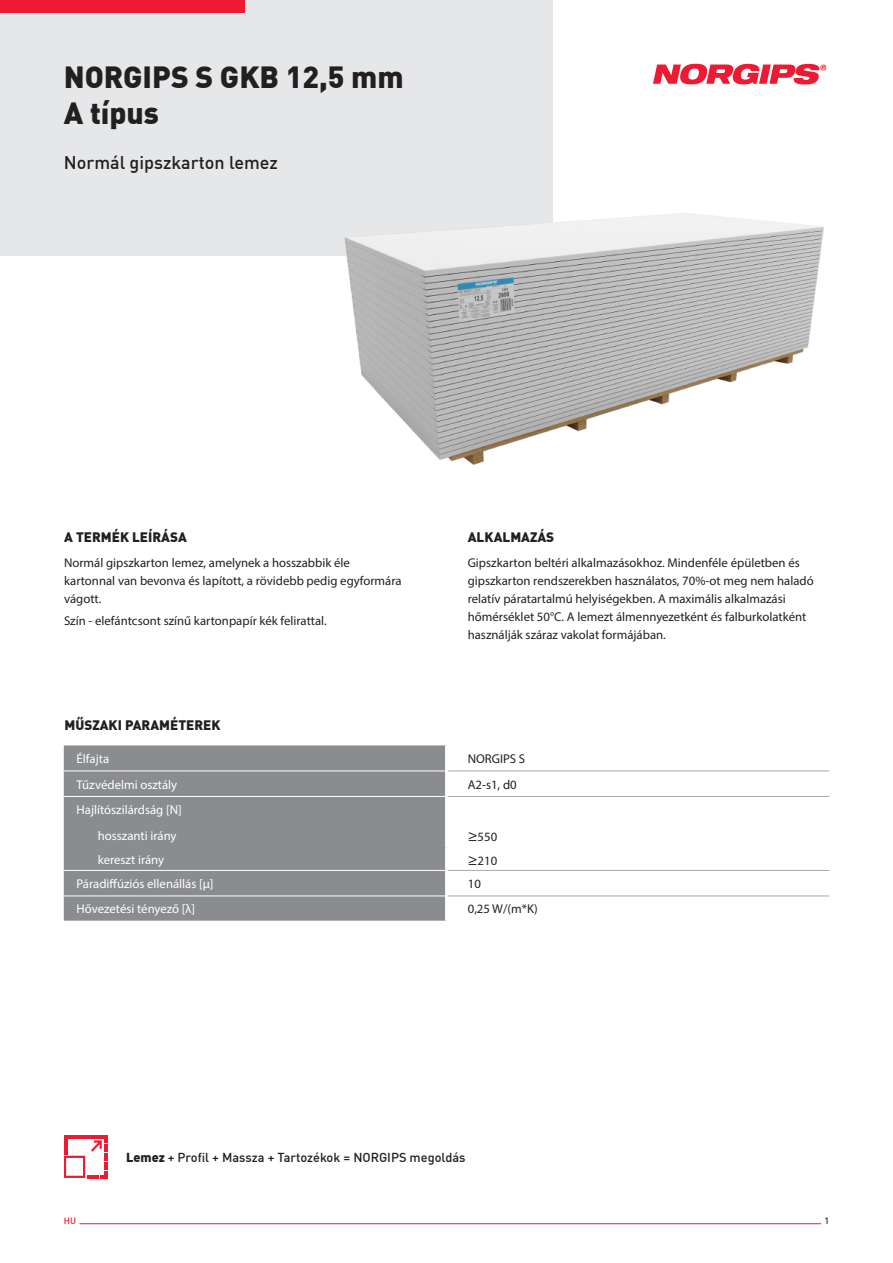
<style>
.page{position:relative;width:893px;height:1263px;background:#fff}
.page>*{position:absolute;margin:0;border:0;box-sizing:border-box;transform-origin:0 0}
.t1{font:900 30px/36px "DIN Offc Pro";color:#231f20}
.t2{font:500 18px "DIN Offc Pro";color:#231f20}
.header_2{font:900 13.5px "DIN Offc Pro";color:#231f20}
.txt{font:12.75px/18px "Myriad Pro";color:#231f20}
.t3{font:12.75px "Myriad Pro";color:#fff}
.t4{font:500 12.75px "DIN Offc Pro";color:#231f20}
.t5{font:500 9px "DIN Offc Pro";color:#ed1a33}
.t6{font:500 9px "DIN Offc Pro";color:#231f20}
.s1{font-size:16.5px}
.s2{font-weight:900}
</style>
<div class="page">
<div style="left:0;top:0;width:553px;height:255px;background:#e6e7e9"></div>
<div style="left:0;top:0;width:244px;height:13px;background:#ed1a33"></div>
<svg style="left:653px;top:64px;width:173px;height:20px"></svg>
<hr style="left:79px;top:1223px;width:742px;height:1px;background:#ed1a33">
<svg style="left:64px;top:1135px;width:43px;height:44px"></svg>
<img style="left:319px;top:213px;width:505px;height:252px">
<div style="left:64px;top:745px;width:381px;height:176px;background:#8a8c8f"></div>
<hr style="left:64px;top:770px;width:381px;height:1px;background:#fff">
<hr style="left:64px;top:796px;width:381px;height:1px;background:#fff">
<hr style="left:64px;top:870px;width:381px;height:1px;background:#fff">
<hr style="left:64px;top:895px;width:381px;height:1px;background:#fff">
<hr style="left:448px;top:770px;width:381px;height:1px;background:#a8a9ad">
<hr style="left:448px;top:796px;width:381px;height:1px;background:#a8a9ad">
<hr style="left:448px;top:870px;width:381px;height:1px;background:#a8a9ad">
<hr style="left:448px;top:895px;width:381px;height:1px;background:#a8a9ad">
<p class="t1" style="left:64px;top:57px;width:341px">NORGIPS S GKB 12,5 mm<br>A típus</p>
<p class="t2" style="left:64px;top:149px;width:216px">Normál gipszkarton lemez</p>
<p class="header_2" style="left:64px;top:526px;width:124px">A TERMÉK LEÍRÁSA</p>
<p class="header_2" style="left:468px;top:526px;width:88px">ALKALMAZÁS</p>
<p class="txt" style="left:64px;top:553px;width:339px">Normál gipszkarton lemez, amelynek a hosszabbik éle kartonnal van bevonva és lapított, a rövidebb pedig egyformára vágott.</p>
<p class="txt" style="left:64px;top:612px;width:264px">Szín - elefántcsont színű kartonpapír kék felirattal.</p>
<p class="header_2" style="left:65px;top:714px;width:157px">MŰSZAKI PARAMÉTEREK</p>
<p class="txt" style="left:468px;top:553px;width:348px">Gipszkarton beltéri alkalmazásokhoz. Mindenféle épületben és gipszkarton rendszerekben használatos, 70%-ot meg nem haladó relatív páratartalmú helyiségekben. A maximális alkalmazási hőmérséklet 50°C. A lemezt álmennyezetként és falburkolatként használják száraz vakolat formájában.</p>
<p class="t3" style="left:77px;top:751px;width:34px">Élfajta</p>
<p class="txt" style="left:468px;top:749px;width:59px">NORGIPS S</p>
<p class="t3" style="left:77px;top:776px;width:102px">Tűzvédelmi osztály</p>
<p class="txt" style="left:468px;top:775px;width:50px">A2-s1, d0</p>
<p class="t3" style="left:77px;top:802px;width:107px">Hajlítószilárdság [N]</p>
<p class="t3" style="left:98px;top:827px;width:80px">hosszanti irány</p>
<p class="txt" style="left:468px;top:827px;width:31px"><span class="s1">≥</span>550</p>
<p class="t3" style="left:98px;top:852px;width:68px">kereszt irány</p>
<p class="txt" style="left:468px;top:852px;width:31px"><span class="s1">≥</span>210</p>
<p class="t3" style="left:77px;top:876px;width:138px">Páradiffúziós ellenállás [µ]</p>
<p class="txt" style="left:468px;top:874px;width:15px">10</p>
<p class="t3" style="left:77px;top:901px;width:120px">Hővezetési tényező [λ]</p>
<p class="txt" style="left:468px;top:900px;width:72px">0,25 W/(m*K)</p>
<p class="t4" style="left:126px;top:1147px;width:341px"><span class="s2">Lemez</span> + Profil + Massza + Tartozékok = NORGIPS megoldás</p>
<p class="t5" style="left:64px;top:1213px;width:14px">HU</p>
<p class="t6" style="left:824px;top:1213px;width:6px">1</p>
</div>
